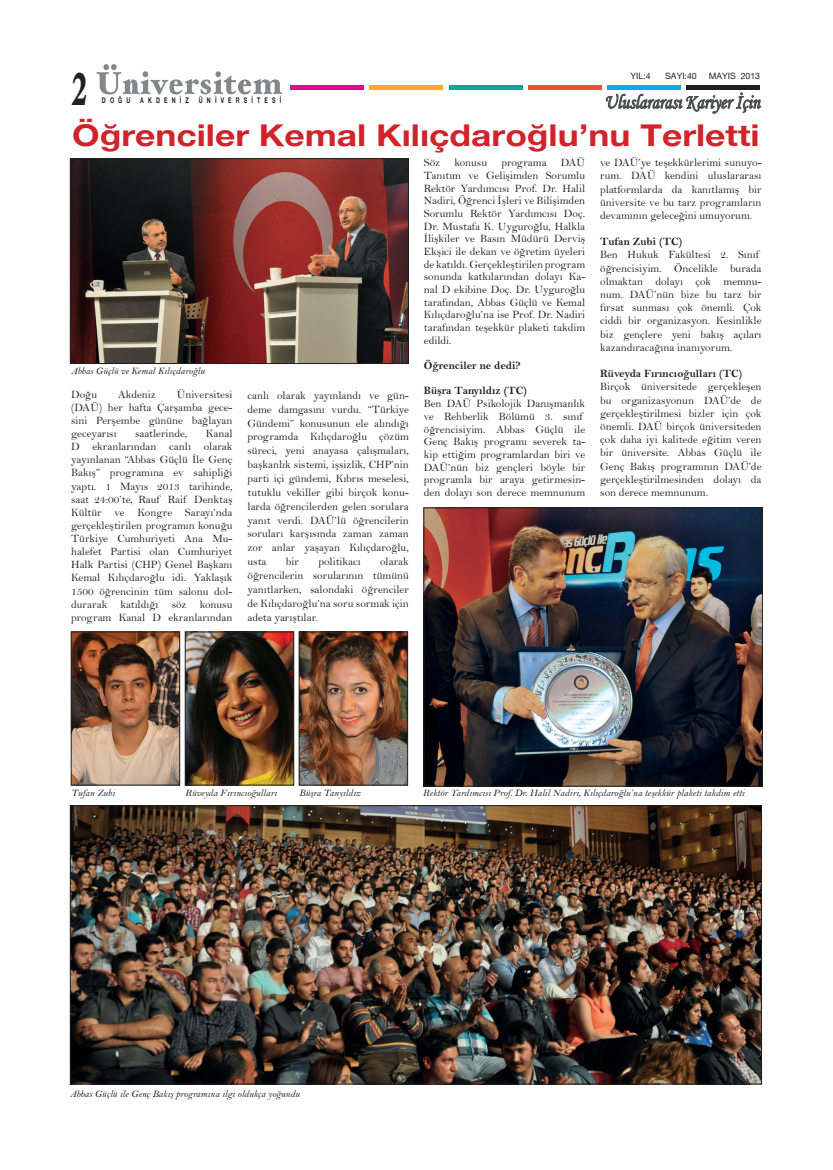
<style>
.page{position:relative;width:833px;height:1170px;background:#fff}
.page>*{position:absolute;margin:0;border:0;box-sizing:border-box;transform-origin:0 0}
.t1{font:700 46.12px "Hoefler Text EMU";color:#231f20;scale:.6 1}
.t2{font:700 30px "Helvetica Neue EMU";color:#d1232a;scale:1.18 1}
.t3{font:italic 20.25px "Monotype Corsiva EMU";letter-spacing:.005em;color:#4b4c4d;scale:.85 1}
.t4{font:11.25px/13.1px "Bell MTEMU";color:#231f20;text-align:justify}
.t5{font:700 11.25px "Bell MTEMU";color:#231f20}
.t6{font:italic 10px "Bell MTEMU";color:#231f20}
.t7{font:8.75px "Helvetica Neue EMU";color:#231f20}
.t8{font:700 7.75px "Helvetica Neue EMU";letter-spacing:.78em;color:#231f20;scale:.68 1}
</style>
<div class="page">
<div style="left:291px;top:85px;width:73px;height:5px;background:#ed028c"></div>
<div style="left:370px;top:85px;width:73px;height:5px;background:#faa928"></div>
<div style="left:449px;top:85px;width:73px;height:5px;background:#00ab91"></div>
<div style="left:528px;top:85px;width:74px;height:5px;background:#ef4b3d"></div>
<div style="left:607px;top:85px;width:73px;height:5px;background:#00aeef"></div>
<div style="left:686px;top:85px;width:73px;height:5px;background:#231f20"></div>
<img style="left:96px;top:64px;width:186px;height:31px">
<svg style="left:606px;top:92px;width:155px;height:22px"></svg>
<img style="left:72px;top:160px;width:335px;height:202px">
<div style="left:70px;top:158px;width:339px;height:206px;border:1px solid #231f20"></div>
<img style="left:73px;top:633px;width:105px;height:150px">
<div style="left:71px;top:631px;width:109px;height:154px;border:1px solid #231f20"></div>
<img style="left:187px;top:633px;width:105px;height:150px">
<div style="left:185px;top:631px;width:109px;height:154px;border:1px solid #231f20"></div>
<img style="left:301px;top:633px;width:105px;height:150px">
<div style="left:299px;top:631px;width:109px;height:154px;border:1px solid #231f20"></div>
<img style="left:72px;top:807px;width:688px;height:275px">
<div style="left:70px;top:805px;width:692px;height:279px;border:1px solid #231f20"></div>
<img style="left:425px;top:509px;width:335px;height:275px">
<div style="left:423px;top:507px;width:339px;height:279px;border:1px solid #231f20"></div>
<h1 class="t1" style="left:71px;top:62px;width:30px">2</h1>
<p class="t8" style="left:102px;top:95px;width:43px">DOĞU</p>
<p class="t8" style="left:140px;top:95px;width:73px">AKDENİZ</p>
<p class="t8" style="left:199px;top:95px;width:123px">ÜNİVERSİTESİ</p>
<p class="t7" style="left:630px;top:70px;width:22px">YIL:4</p>
<p class="t7" style="left:665px;top:70px;width:33px">SAYI:40</p>
<p class="t7" style="left:709px;top:70px;width:53px">MAYIS 2013</p>
<h3 class="t3" style="left:604px;top:90px;width:185px">Uluslararası Kariyer İçin</h3>
<h2 class="t2" style="left:72px;top:117px;width:584px">Öğrenciler Kemal Kılıçdaroğlu’nu Terletti</h2>
<p class="t6" style="left:71px;top:365px;width:135px">Abbas Güçlü ve Kemal Kılıçdaroğlu</p>
<p class="t4" style="left:71px;top:387px;width:163px;text-indent:106px">Üniversitesi (DAÜ) her hafta Çarşamba gece&shy;sini Perşembe gününe bağlayan geceyarısı</p>
<p class="t4" style="left:71px;top:387px;width:27px">Doğu</p>
<p class="t4" style="left:118px;top:387px;width:39px">Akdeniz</p>
<p class="t4" style="left:71px;top:427px;width:163px;text-indent:135px">Kanal D ekranlarından canlı olarak yayınlanan “Abbas Güçlü İle Genç Bakış” programına ev sahipliği yaptı. 1 Mayıs 2013 tarihinde, saat 24:00’te, Rauf Raif Denktaş Kültür ve Kongre Sarayı’nda gerçekleştirilen programın konuğu Türkiye Cumhuriyeti Ana Mu&shy;halefet Partisi olan Cumhuriyet Halk Partisi (CHP) Genel Başkanı Kemal Kılıçdaroğlu idi. Yaklaşık 1500 öğrencinin tüm salonu dol&shy;durarak katıldığı söz konusu program Kanal D ekranlarından</p>
<p class="t4" style="left:135px;top:427px;width:54px">saatlerinde,</p>
<p class="t4" style="left:247px;top:388px;width:163px;line-height:13.9px">canlı olarak yayınlandı ve gün&shy;deme damgasını vurdu. “Türkiye Gündemi” konusunun ele alındığı programda Kılıçdaroğlu çözüm süreci, yeni anayasa çalışmaları, başkanlık sistemi, işsizlik, CHP’nin parti içi gündemi, Kıbrıs meselesi, tutuklu vekiller gibi birçok konu&shy;larda öğrencilerden gelen sorulara yanıt verdi. DAÜ’lü öğrencilerin soruları karşısında zaman zaman zor anlar yaşayan Kılıçdaroğlu, usta</p>
<p class="t4" style="left:247px;top:554px;width:163px;line-height:13.9px;text-indent:133px">olarak öğrencilerin sorularının tümünü yanıtlarken, salondaki öğrenciler de Kılıçdaroğlu’na soru sormak için adeta yarıştılar.</p>
<p class="t4" style="left:286px;top:555px;width:15px">bir</p>
<p class="t4" style="left:318px;top:555px;width:44px">politikacı</p>
<p class="t4" style="left:424px;top:156px;width:163px;line-height:12.6px;text-indent:137px">DAÜ Tanıtım ve Gelişimden Sorumlu Rektör Yardımcısı Prof. Dr. Halil Nadiri, Öğrenci İşleri ve Bilişimden Sorumlu Rektör Yardımcısı Doç.<br>Dr. Mustafa K. Uyguroğlu, Halkla İlişkiler ve Basın Müdürü Derviş Ekşici ile dekan ve öğretim üyeleri de katıldı. Gerçekleştirilen program sonunda katkılarından dolayı Ka&shy;nal D ekibine Doç. Dr. Uyguroğlu tarafından, Abbas Güçlü ve Kemal Kılıçdaroğlu’na ise Prof. Dr. Nadiri tarafından teşekkür plaketi takdim edildi.</p>
<p class="t5" style="left:424px;top:359px;width:98px">Öğrenciler ne dedi?</p>
<p class="t5" style="left:424px;top:384px;width:105px">Büşra Tanyıldız (TC)</p>
<p class="t4" style="left:424px;top:397px;width:163px;line-height:12.6px;text-align:left">Ben DAÜ Psikolojik Danışmanlık ve Rehberlik Bölümü 3. sınıf öğrencisiyim. Abbas Güçlü ile<br>Genç Bakış programı severek ta&shy;kip ettiğim programlardan biri ve<br>DAÜ’nün biz gençleri böyle bir programla bir araya getirmesin&shy;den dolayı son derece memnunum</p>
<p class="t4" style="left:424px;top:156px;width:18px">Söz</p>
<p class="t4" style="left:454px;top:156px;width:34px">konusu</p>
<p class="t4" style="left:501px;top:156px;width:47px">programa</p>
<p class="t4" style="left:600px;top:156px;width:163px">ve DAÜ’ye teşekkürlerimi sunuyo&shy;rum. DAÜ kendini uluslararası platformlarda da kanıtlamış bir üniversite ve bu tarz programların devamının geleceğini umuyorum.</p>
<p class="t5" style="left:600px;top:235px;width:84px">Tufan Zubi (TC)</p>
<p class="t4" style="left:600px;top:248px;width:163px;text-align:left">Ben Hukuk Fakültesi 2. Sınıf öğrencisiyim. Öncelikle burada olmaktan dolayı çok memnu&shy;num. DAÜ’nün bize bu tarz bir fırsat sunması çok önemli. Çok ciddi bir organizasyon. Kesinlikle biz gençlere yeni bakış açıları kazandıracağına inanıyorum.</p>
<p class="t5" style="left:600px;top:367px;width:144px">Rüveyda Fırıncıoğulları (TC)</p>
<p class="t4" style="left:600px;top:380px;width:163px">Birçok üniversitede gerçekleşen bu organizasyonun DAÜ’de de gerçekleştirilmesi bizler için çok önemli. DAÜ birçok üniversiteden çok daha iyi kalitede eğitim veren bir üniversite. Abbas Güçlü ile Genç Bakış programının DAÜ’de gerçekleştirilmesinden dolayı da son derece memnunum.</p>
<p class="t6" style="left:71px;top:787px;width:45px">Tufan Zubi</p>
<p class="t6" style="left:185px;top:787px;width:93px">Rüveyda Fırıncıoğulları</p>
<p class="t6" style="left:299px;top:787px;width:63px">Büşra Tanyıldız</p>
<p class="t6" style="left:423px;top:787px;width:323px">Rektör Yardımcısı Prof. Dr. Halil Nadiri, Kılıçdaroğlu’na teşekkür plaketi takdim etti</p>
<p class="t6" style="left:70px;top:1087px;width:231px">Abbas Güçlü ile Genç Bakış programına ilgi oldukça yoğundu</p>
</div>
